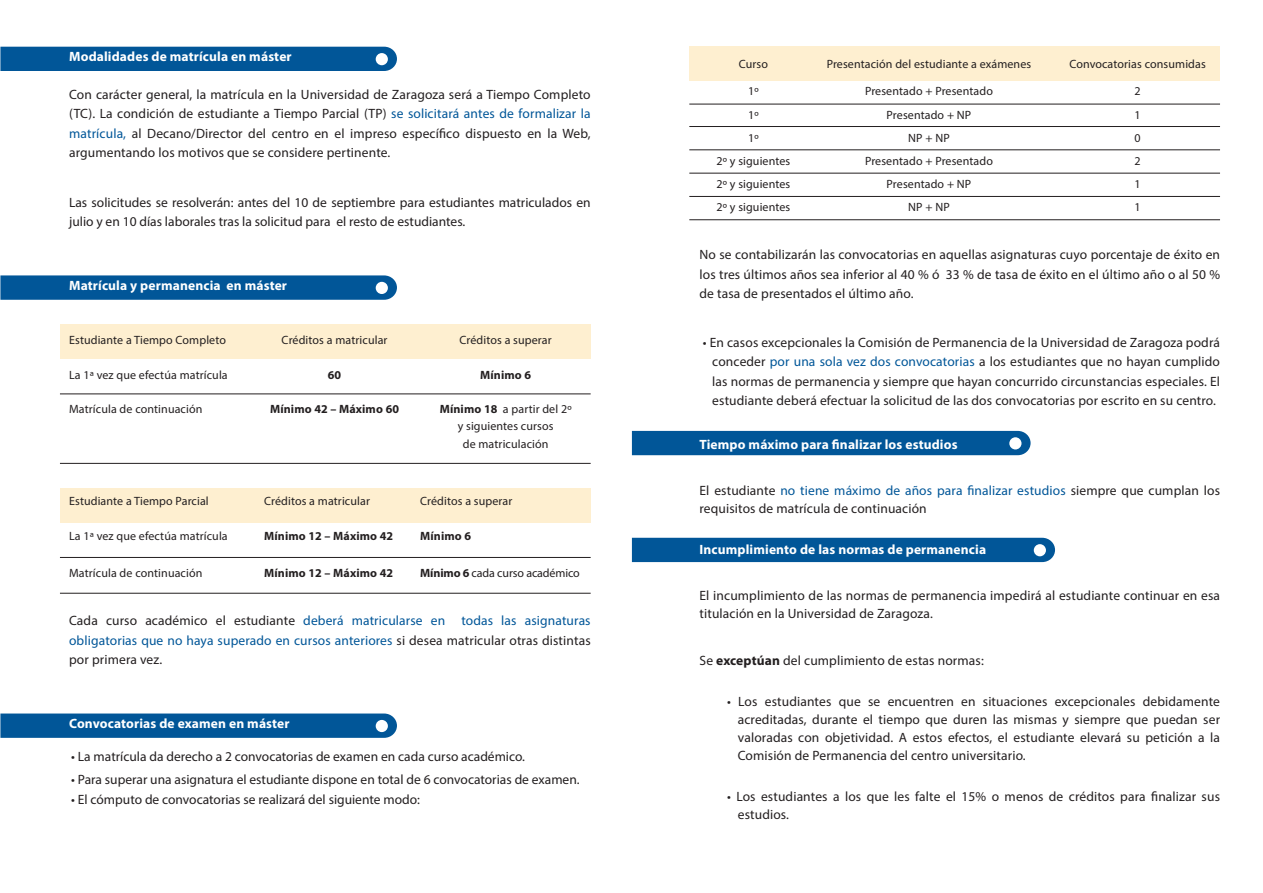
<style>
.page{position:relative;width:1263px;height:893px;background:#fff}
.page>*{position:absolute;margin:0;border:0;box-sizing:border-box;transform-origin:0 0}
.cursoacademico{font:13.5px/19.5px "Myriad Pro";letter-spacing:.01em;color:#231f20;text-align:justify}
.cursoacademico-2{font:700 13.5px "Myriad Pro";letter-spacing:.01em;color:#fff}
.cursoacademico-3{font:13.5px/19.5px "Myriad Pro";letter-spacing:.01em;color:#015698;text-align:justify}
.cursoacademico-4{font:12px "Myriad Pro";letter-spacing:.01em;color:#231f20}
.cursoacademico-5{font:700 12px "Myriad Pro";letter-spacing:.01em;color:#231f20}
.cursoacademico-6{font:12px "Myriad Pro";letter-spacing:-.01em;color:#231f20}
.s1{color:#015698}
.s2{font-weight:700}
.s3{color:#231f20}
</style>
<div class="page">
<div style="left:60px;top:325px;width:531px;height:34px;background:#feefd0"></div>
<div style="left:60px;top:488px;width:531px;height:34px;background:#feefd0"></div>
<div style="left:689px;top:46px;width:531px;height:34px;background:#feefd0"></div>
<div style="left:0;top:47px;width:397px;height:24px;background:#015698"></div>
<div style="left:632px;top:431px;width:398px;height:24px;background:#015698"></div>
<div style="left:632px;top:538px;width:423px;height:24px;background:#015698"></div>
<svg style="left:0;top:275px;width:397px;height:25px;background:#0c5d9c"></svg>
<svg style="left:0;top:713px;width:397px;height:25px;background:#0c5d9c"></svg>
<hr style="left:60px;top:393px;width:531px;height:1px;background:#231f20">
<hr style="left:60px;top:557px;width:531px;height:1px;background:#231f20">
<hr style="left:689px;top:126px;width:531px;height:1px;background:#231f20">
<hr style="left:689px;top:104px;width:531px;height:1px;background:#231f20">
<hr style="left:689px;top:149px;width:531px;height:1px;background:#231f20">
<hr style="left:689px;top:173px;width:531px;height:1px;background:#231f20">
<hr style="left:689px;top:196px;width:531px;height:1px;background:#231f20">
<hr style="left:689px;top:219px;width:531px;height:1px;background:#231f20">
<hr style="left:60px;top:593px;width:531px;height:1px;background:#231f20">
<hr style="left:60px;top:463px;width:531px;height:1px;background:#231f20">
<p class="cursoacademico-2" style="left:69px;top:48px;width:224px">Modalidades de matrícula en máster</p>
<p class="cursoacademico" style="left:69px;top:84px;width:523px">Con carácter general, la matrícula en la Universidad de Zaragoza será a Tiempo Completo (TC). La condición de estudiante a Tiempo Parcial (TP) <span class="s1">se solicitará antes de formalizar la matrícula,</span> al Decano/Director del centro en el impreso específico dispuesto en la Web, argumentando los motivos que se considere pertinente.</p>
<p class="cursoacademico" style="left:69px;top:192px;width:523px">Las solicitudes se resolverán: antes del 10 de septiembre para estudiantes matriculados en julio y en 10 días laborales tras la solicitud para el resto de estudiantes.</p>
<p class="cursoacademico-2" style="left:69px;top:276px;width:219px">Matrícula y permanencia en máster</p>
<p class="cursoacademico-4" style="left:69px;top:333px;width:158px">Estudiante a Tiempo Completo</p>
<p class="cursoacademico-4" style="left:282px;top:333px;width:107px">Créditos a matricular</p>
<p class="cursoacademico-4" style="left:459px;top:333px;width:94px">Créditos a superar</p>
<p class="cursoacademico-4" style="left:69px;top:367px;width:160px">La 1ª vez que efectúa matrícula</p>
<p class="cursoacademico-5" style="left:328px;top:367px;width:15px">60</p>
<p class="cursoacademico-5" style="left:480px;top:367px;width:52px">Mínimo 6</p>
<p class="cursoacademico-4" style="left:69px;top:402px;width:135px">Matrícula de continuación</p>
<p class="cursoacademico-5" style="left:270px;top:401px;width:131px">Mínimo 42 – Máximo 60</p>
<p class="cursoacademico-4" style="left:440px;top:402px;width:133px"><span class="s2">Mínimo 18</span> a partir del 2º</p>
<p class="cursoacademico-4" style="left:458px;top:419px;width:97px">y siguientes cursos</p>
<p class="cursoacademico-4" style="left:463px;top:436px;width:87px">de matriculación</p>
<p class="cursoacademico-4" style="left:69px;top:494px;width:141px">Estudiante a Tiempo Parcial</p>
<p class="cursoacademico-4" style="left:264px;top:494px;width:107px">Créditos a matricular</p>
<p class="cursoacademico-4" style="left:420px;top:494px;width:94px">Créditos a superar</p>
<p class="cursoacademico-4" style="left:69px;top:528px;width:160px">La 1ª vez que efectúa matrícula</p>
<p class="cursoacademico-5" style="left:264px;top:528px;width:131px">Mínimo 12 – Máximo 42</p>
<p class="cursoacademico-5" style="left:420px;top:528px;width:52px">Mínimo 6</p>
<p class="cursoacademico-4" style="left:69px;top:566px;width:135px">Matrícula de continuación</p>
<p class="cursoacademico-5" style="left:264px;top:565px;width:131px">Mínimo 12 – Máximo 42</p>
<p class="cursoacademico-6" style="left:420px;top:566px;width:161px"><span class="s2">Mínimo 6</span> cada curso académico</p>
<p class="cursoacademico-3" style="left:69px;top:611px;width:523px"><span class="s3">Cada curso académico el estudiante</span> deberá matricularse en todas las asignaturas obligatorias que no haya superado en cursos anteriores <span class="s3">si desea matricular otras distintas por primera vez.</span></p>
<p class="cursoacademico-2" style="left:69px;top:714px;width:222px">Convocatorias de examen en máster</p>
<p class="cursoacademico" style="left:71px;top:746px;width:455px">• La matrícula da derecho a 2 convocatorias de examen en cada curso académico.</p>
<p class="cursoacademico" style="left:71px;top:769px;width:510px">• Para superar una asignatura el estudiante dispone en total de 6 convocatorias de examen.</p>
<p class="cursoacademico" style="left:71px;top:790px;width:350px">• El cómputo de convocatorias se realizará del siguiente modo:</p>
<p class="cursoacademico-4" style="left:739px;top:56px;width:31px">Curso</p>
<p class="cursoacademico-4" style="left:827px;top:56px;width:206px">Presentación del estudiante a exámenes</p>
<p class="cursoacademico-4" style="left:1069px;top:56px;width:138px">Convocatorias consumidas</p>
<p class="cursoacademico-4" style="left:748px;top:84px;width:12px">1º</p>
<p class="cursoacademico-4" style="left:865px;top:84px;width:129px">Presentado + Presentado</p>
<p class="cursoacademico-4" style="left:1134px;top:84px;width:8px">2</p>
<p class="cursoacademico-4" style="left:748px;top:107px;width:12px">1º</p>
<p class="cursoacademico-4" style="left:887px;top:107px;width:86px">Presentado + NP</p>
<p class="cursoacademico-4" style="left:1134px;top:107px;width:8px">1</p>
<p class="cursoacademico-4" style="left:748px;top:130px;width:12px">1º</p>
<p class="cursoacademico-4" style="left:908px;top:130px;width:43px">NP + NP</p>
<p class="cursoacademico-4" style="left:1134px;top:130px;width:8px">0</p>
<p class="cursoacademico-4" style="left:716px;top:154px;width:75px">2º y siguientes</p>
<p class="cursoacademico-4" style="left:865px;top:154px;width:129px">Presentado + Presentado</p>
<p class="cursoacademico-4" style="left:1134px;top:154px;width:8px">2</p>
<p class="cursoacademico-4" style="left:716px;top:177px;width:75px">2º y siguientes</p>
<p class="cursoacademico-4" style="left:887px;top:177px;width:86px">Presentado + NP</p>
<p class="cursoacademico-4" style="left:1134px;top:177px;width:8px">1</p>
<p class="cursoacademico-4" style="left:716px;top:200px;width:75px">2º y siguientes</p>
<p class="cursoacademico-4" style="left:908px;top:200px;width:43px">NP + NP</p>
<p class="cursoacademico-4" style="left:1134px;top:200px;width:8px">1</p>
<p class="cursoacademico" style="left:699px;top:245px;width:522px">No se contabilizarán las convocatorias en aquellas asignaturas cuyo porcentaje de éxito en los tres últimos años sea inferior al 40 % ó 33 % de tasa de éxito en el último año o al 50 % de tasa de presentados el último año.</p>
<p class="cursoacademico" style="left:712px;top:332px;width:509px;text-indent:-9px">• En casos excepcionales la Comisión de Permanencia de la Universidad de Zaragoza podrá conceder <span class="s1">por una sola vez dos convocatorias</span> a los estudiantes que no hayan cumplido las normas de permanencia y siempre que hayan concurrido circunstancias especiales. El estudiante deberá efectuar la solicitud de las dos convocatorias por escrito en su centro.</p>
<p class="cursoacademico-2" style="left:699px;top:435px;width:260px">Tiempo máximo para finalizar los estudios</p>
<p class="cursoacademico" style="left:699px;top:481px;width:522px;line-height:18px">El estudiante <span class="s1">no tiene máximo de años para finalizar estudios</span> siempre que cumplan los requisitos de matrícula de continuación</p>
<p class="cursoacademico-2" style="left:699px;top:540px;width:288px">Incumplimiento de las normas de permanencia</p>
<p class="cursoacademico" style="left:699px;top:586px;width:522px;line-height:18px">El incumplimiento de las normas de permanencia impedirá al estudiante continuar en esa titulación en la Universidad de Zaragoza.</p>
<p class="cursoacademico" style="left:699px;top:650px;width:286px">Se <span class="s2">exceptúan</span> del cumplimiento de estas normas:</p>
<p class="cursoacademico" style="left:738px;top:692px;width:484px;line-height:18px;text-indent:-11px">• Los estudiantes que se encuentren en situaciones excepcionales debidamente acreditadas, durante el tiempo que duren las mismas y siempre que puedan ser valoradas con objetividad. A estos efectos, el estudiante elevará su petición a la Comisión de Permanencia del centro universitario.</p>
<p class="cursoacademico" style="left:738px;top:787px;width:484px;line-height:18px;text-indent:-11px">• Los estudiantes a los que les falte el 15% o menos de créditos para finalizar sus estudios.</p>
</div>
